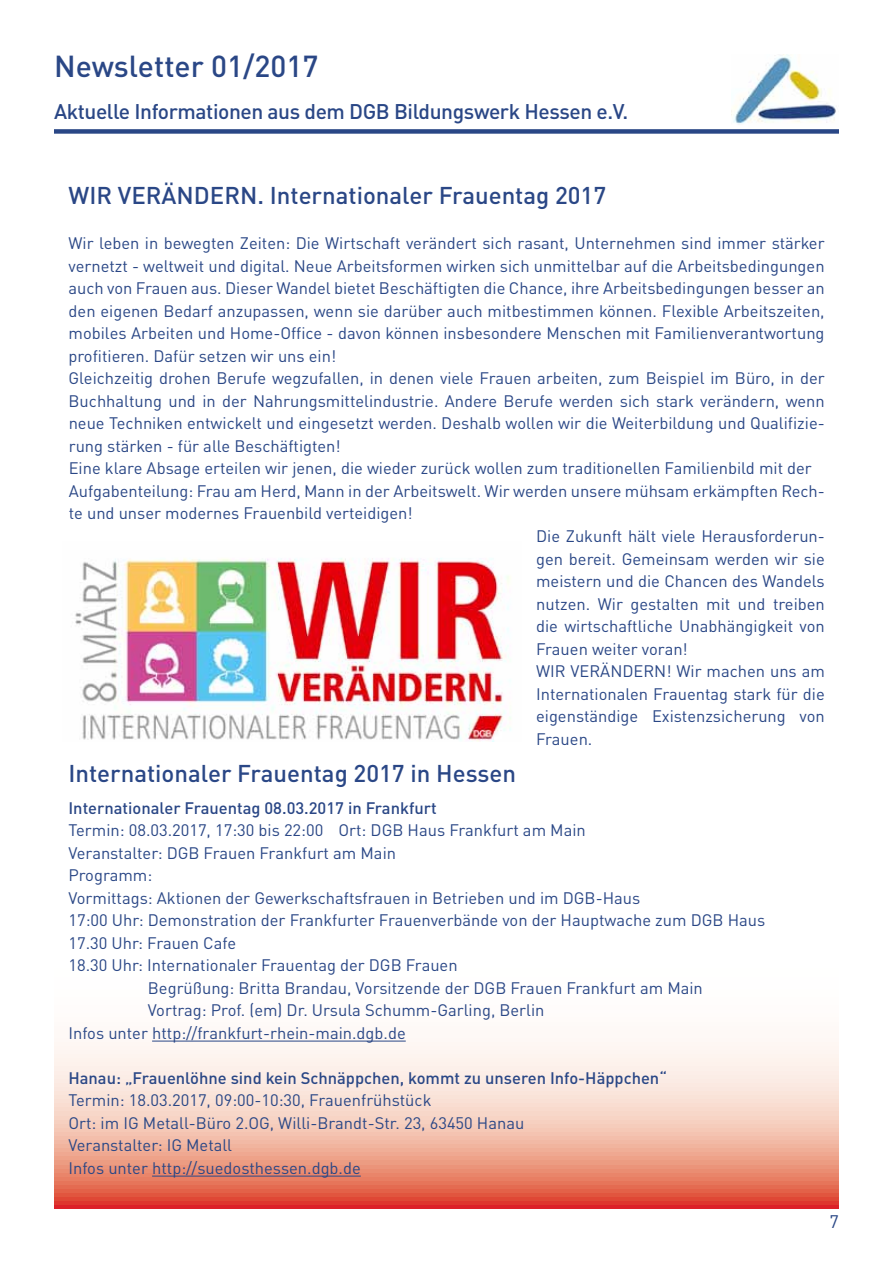
<style>
.page{position:relative;width:893px;height:1263px;background:#fff}
.page>*{position:absolute;margin:0;border:0;box-sizing:border-box;transform-origin:0 0}
.t1{font:500 30px "DINOT";color:#2a4786}
.t2{font:500 24px "DINOT";color:#2a4786}
.t3{font:500 21px "DINOT";letter-spacing:-.02em;color:#2a4786}
.t4{font:18px "DINOT";color:#2a4786}
.t5{font:16.5px/22.5px "DINOT";color:#2a4786}
.t6{font:500 16.5px "DINOT";color:#2a4786}
</style>
<div class="page">
<div style="left:54px;top:129px;width:785px;height:5px;background:#2a4786"></div>
<svg style="left:58px;top:741px;width:777px;height:464px"></svg>
<img style="left:731px;top:54px;width:105px;height:70px">
<hr style="left:152px;top:1041px;width:254px;height:1px;background:#2a4786">
<hr style="left:152px;top:1176px;width:209px;height:1px;background:#2a4786">
<img style="left:75px;top:558px;width:436px;height:183px">
<h1 class="t1" style="left:54px;top:47px;width:266px">Newsletter 01/2017</h1>
<p class="t3" style="left:54px;top:98px;width:576px">Aktuelle Informationen aus dem DGB Bildungswerk Hessen e.V.</p>
<h2 class="t2" style="left:68px;top:180px;width:539px">WIR VERÄNDERN. Internationaler Frauentag 2017</h2>
<p class="t5" style="left:68px;top:232px;width:758px">Wir leben in bewegten Zeiten: Die Wirtschaft verändert sich rasant, Unternehmen sind immer stärker</p>
<p class="t5" style="left:69px;top:254px;width:758px">vernetzt - weltweit und digital. Neue Arbeitsformen wirken sich unmittelbar auf die Arbeitsbedingungen</p>
<p class="t5" style="left:69px;top:277px;width:758px">auch von Frauen aus. Dieser Wandel bietet Beschäftigten die Chance, ihre Arbeitsbedingungen besser an</p>
<p class="t5" style="left:69px;top:299px;width:757px">den eigenen Bedarf anzupassen, wenn sie darüber auch mitbestimmen können. Flexible Arbeitszeiten,</p>
<p class="t5" style="left:69px;top:322px;width:757px">mobiles Arbeiten und Home-Office - davon können insbesondere Menschen mit Familienverantwortung</p>
<p class="t5" style="left:69px;top:344px;width:269px">profitieren. Dafür setzen wir uns ein!</p>
<p class="t5" style="left:69px;top:367px;width:758px">Gleichzeitig drohen Berufe wegzufallen, in denen viele Frauen arbeiten, zum Beispiel im Büro, in der</p>
<p class="t5" style="left:69px;top:389px;width:758px">Buchhaltung und in der Nahrungsmittelindustrie. Andere Berufe werden sich stark verändern, wenn</p>
<p class="t5" style="left:69px;top:412px;width:758px">neue Techniken entwickelt und eingesetzt werden. Deshalb wollen wir die Weiterbildung und Qualifizie-</p>
<p class="t5" style="left:69px;top:434px;width:274px">rung stärken - für alle Beschäftigten!</p>
<p class="t5" style="left:69px;top:457px;width:745px">Eine klare Absage erteilen wir jenen, die wieder zurück wollen zum traditionellen Familienbild mit der</p>
<p class="t5" style="left:69px;top:479px;width:758px">Aufgabenteilung: Frau am Herd, Mann in der Arbeitswelt. Wir werden unsere mühsam erkämpften Rech-</p>
<p class="t5" style="left:69px;top:502px;width:345px">te und unser modernes Frauenbild verteidigen!</p>
<p class="t5" style="left:536px;top:524px;width:290px">Die Zukunft hält viele Herausforderun-</p>
<p class="t5" style="left:536px;top:547px;width:290px">gen bereit. Gemeinsam werden wir sie</p>
<p class="t5" style="left:536px;top:569px;width:290px">meistern und die Chancen des Wandels</p>
<p class="t5" style="left:536px;top:592px;width:290px">nutzen. Wir gestalten mit und treiben</p>
<p class="t5" style="left:536px;top:614px;width:290px">die wirtschaftliche Unabhängigkeit von</p>
<p class="t5" style="left:536px;top:637px;width:153px">Frauen weiter voran!</p>
<p class="t5" style="left:536px;top:659px;width:290px">WIR VERÄNDERN! Wir machen uns am</p>
<p class="t5" style="left:536px;top:682px;width:290px">Internationalen Frauentag stark für die</p>
<p class="t5" style="left:536px;top:704px;width:290px">eigenständige Existenzsicherung von</p>
<p class="t5" style="left:536px;top:727px;width:58px">Frauen.</p>
<h2 class="t2" style="left:68px;top:758px;width:449px">Internationaler Frauentag 2017 in Hessen</h2>
<p class="t6" style="left:68px;top:797px;width:370px">Internationaler Frauentag 08.03.2017 in Frankfurt</p>
<p class="t5" style="left:68px;top:819px;width:519px">Termin: 08.03.2017, 17:30 bis 22:00 Ort: DGB Haus Frankfurt am Main</p>
<p class="t5" style="left:68px;top:841px;width:329px">Veranstalter: DGB Frauen Frankfurt am Main</p>
<p class="t5" style="left:68px;top:864px;width:85px">Programm:</p>
<p class="t5" style="left:68px;top:886px;width:573px">Vormittags: Aktionen der Gewerkschaftsfrauen in Betrieben und im DGB-Haus</p>
<p class="t5" style="left:68px;top:909px;width:698px">17:00 Uhr: Demonstration der Frankfurter Frauenverbände von der Hauptwache zum DGB Haus</p>
<p class="t5" style="left:68px;top:931px;width:169px">17.30 Uhr: Frauen Cafe</p>
<p class="t5" style="left:68px;top:954px;width:391px">18.30 Uhr: Internationaler Frauentag der DGB Frauen</p>
<p class="t5" style="left:148px;top:976px;width:556px">Begrüßung: Britta Brandau, Vorsitzende der DGB Frauen Frankfurt am Main</p>
<p class="t5" style="left:148px;top:999px;width:398px">Vortrag: Prof. (em) Dr. Ursula Schumm-Garling, Berlin</p>
<p class="t5" style="left:68px;top:1021px;width:339px">Infos unter http://frankfurt-rhein-main.dgb.de</p>
<p class="t6" style="left:68px;top:1067px;width:600px">Hanau: „Frauenlöhne sind kein Schnäppchen, kommt zu unseren Info-Häppchen“</p>
<p class="t5" style="left:68px;top:1089px;width:457px">Termin: 18.03.2017, 09:00-10:30, Frauenfrühstück<br>Ort: im IG Metall-Büro 2.OG, Willi-Brandt-Str. 23, 63450 Hanau Veranstalter: IG Metall<br>Infos unter http://suedosthessen.dgb.de</p>
<p class="t4" style="left:829px;top:1210px;width:11px">7</p>
</div>
